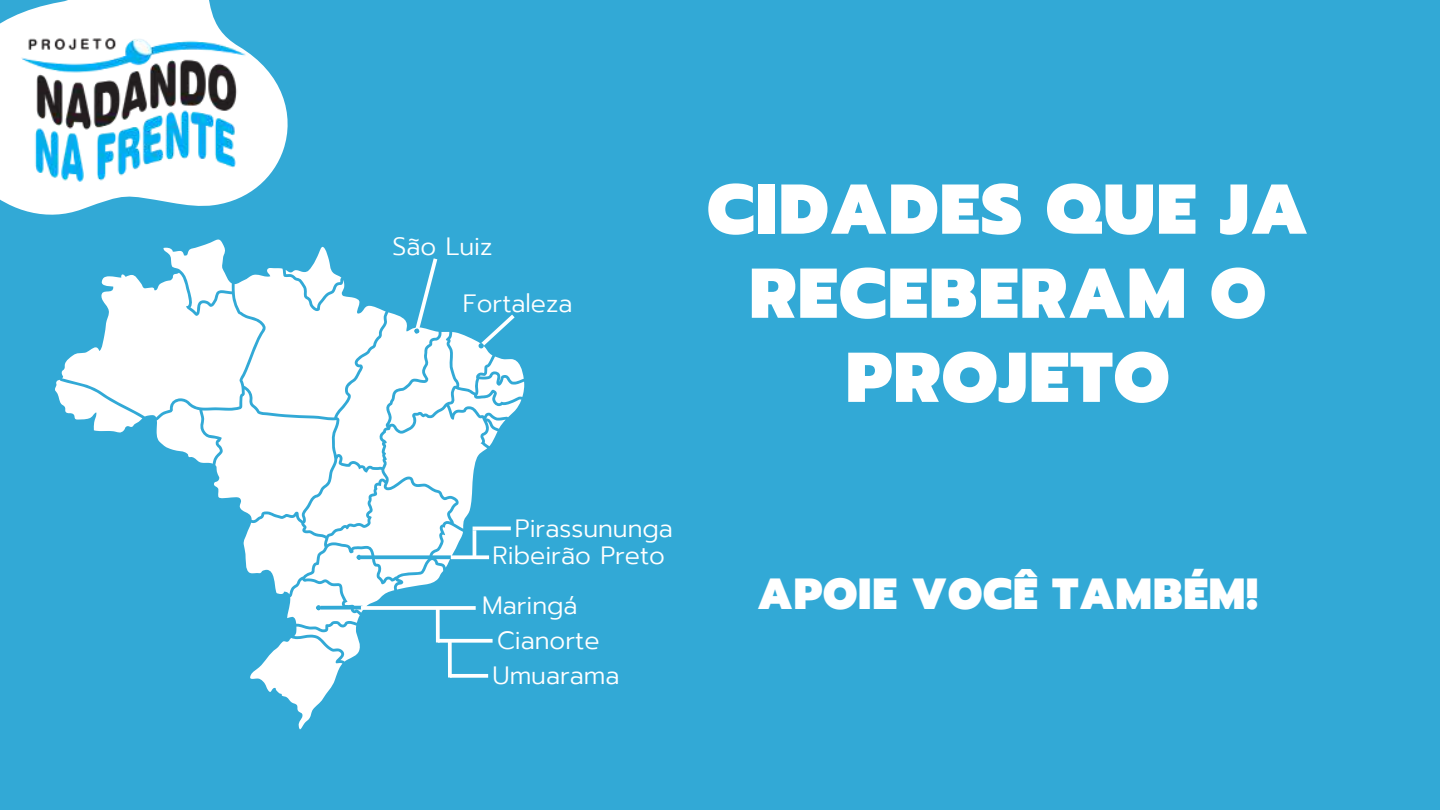
<style>
.page{position:relative;width:1440px;height:810px;background:#32a9d6}
.page>*{position:absolute;margin:0;border:0;box-sizing:border-box;transform-origin:0 0}
.t1{font:900 70.4px/84.1px "Prompt";letter-spacing:.02em;color:#fff;text-align:center}
.t2{font:900 43.4px "Prompt";letter-spacing:.02em;color:#fff}
.t3{font:300 25px/35px "Prompt";color:#fff}
</style>
<div class="page">
<svg style="left:0;top:0;width:288px;height:240px;fill:#fff"></svg>
<img style="left:16px;top:33px;width:235px;height:149px">
<svg style="left:55px;top:240px;width:469px;height:489px"></svg>
<p class="t3" style="left:393px;top:229px;width:101px">São Luiz</p>
<p class="t3" style="left:463px;top:286px;width:111px">Fortaleza</p>
<h1 class="t1" style="left:707px;top:168px;width:602px">CIDADES QUE JA<br>RECEBERAM O<br>PROJETO</h1>
<p class="t3" style="left:515px;top:511px;width:160px">Pirassununga</p>
<p class="t3" style="left:493px;top:538px;width:174px">Ribeirão Preto</p>
<p class="t3" style="left:493px;top:588px;width:129px;text-indent:-10px">Maringá<br>Cianorte<br>Umuarama</p>
<h2 class="t2" style="left:758px;top:562px;width:502px">APOIE VOCÊ TAMBÉM!</h2>
</div>
